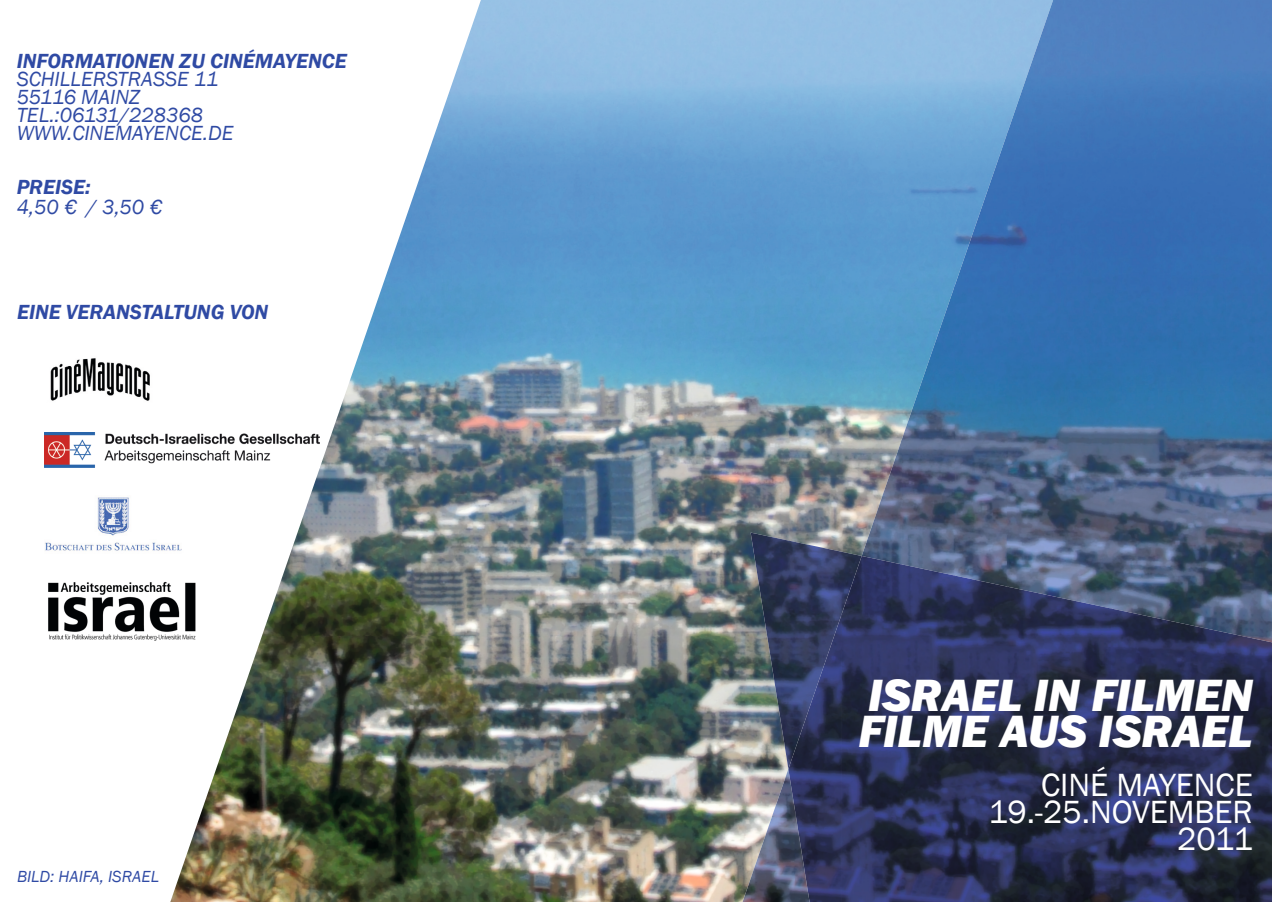
<style>
.page{position:relative;width:1272px;height:902px;background:#fff}
.page>*{position:absolute;margin:0;border:0;box-sizing:border-box;transform-origin:0 0}
.t1{font:italic 800 46.5px/36px "Franklin Gothic";color:#fff}
.t2{font:33px/27px "Franklin Gothic";color:#fff;text-align:right}
.t3{font:italic 21px/18px "Franklin Gothic";color:#2f4aa4}
.t4{font:italic 600 21px "Franklin Gothic";color:#2f4aa4}
.t5{font:italic 16.5px "Franklin Gothic";color:#2f4aa4}
</style>
<div class="page">
<img style="left:481px;top:0;width:361px;height:317px">
<img style="left:842px;top:0;width:164px;height:158px">
<img style="left:842px;top:158px;width:111px;height:159px">
<img style="left:481px;top:317px;width:308px;height:319px">
<img style="left:789px;top:317px;width:112px;height:160px">
<img style="left:789px;top:477px;width:72px;height:55px">
<img style="left:481px;top:636px;width:269px;height:265px">
<img style="left:44px;top:0;width:437px;height:901px">
<img style="left:1006px;top:0;width:265px;height:608px">
<img style="left:953px;top:132px;width:54px;height:424px">
<img style="left:901px;top:286px;width:53px;height:270px">
<img style="left:861px;top:439px;width:40px;height:117px">
<img style="left:742px;top:768px;width:46px;height:133px">
<img style="left:750px;top:532px;width:111px;height:236px">
<img style="left:841px;top:556px;width:270px;height:345px">
<img style="left:788px;top:613px;width:54px;height:288px">
<img style="left:1110px;top:608px;width:161px;height:293px">
<img style="left:45px;top:571px;width:153px;height:76px">
<img style="left:45px;top:495px;width:140px;height:58px">
<img style="left:45px;top:347px;width:109px;height:68px">
<img style="left:45px;top:432px;width:275px;height:36px">
<p class="t4" style="left:17px;top:47px;width:332px">INFORMATIONEN ZU CINÉMAYENCE</p>
<p class="t3" style="left:17px;top:70px;width:218px">SCHILLERSTRASSE 11<br>55116 MAINZ<br>TEL.:06131/228368<br>WWW.CINEMAYENCE.DE</p>
<p class="t4" style="left:17px;top:173px;width:75px">PREISE:</p>
<p class="t3" style="left:17px;top:198px;width:147px">4,50 € / 3,50 €</p>
<p class="t4" style="left:17px;top:298px;width:253px">EINE VERANSTALTUNG VON</p>
<p class="t5" style="left:17px;top:865px;width:144px">BILD: HAIFA, ISRAEL</p>
<h1 class="t1" style="left:858px;top:677px;width:396px">ISRAEL IN FILMEN<br>FILME AUS ISRAEL</h1>
<h2 class="t2" style="left:988px;top:772px;width:266px">CINÉ MAYENCE<br>19.-25.NOVEMBER<br>2011</h2>
</div>
